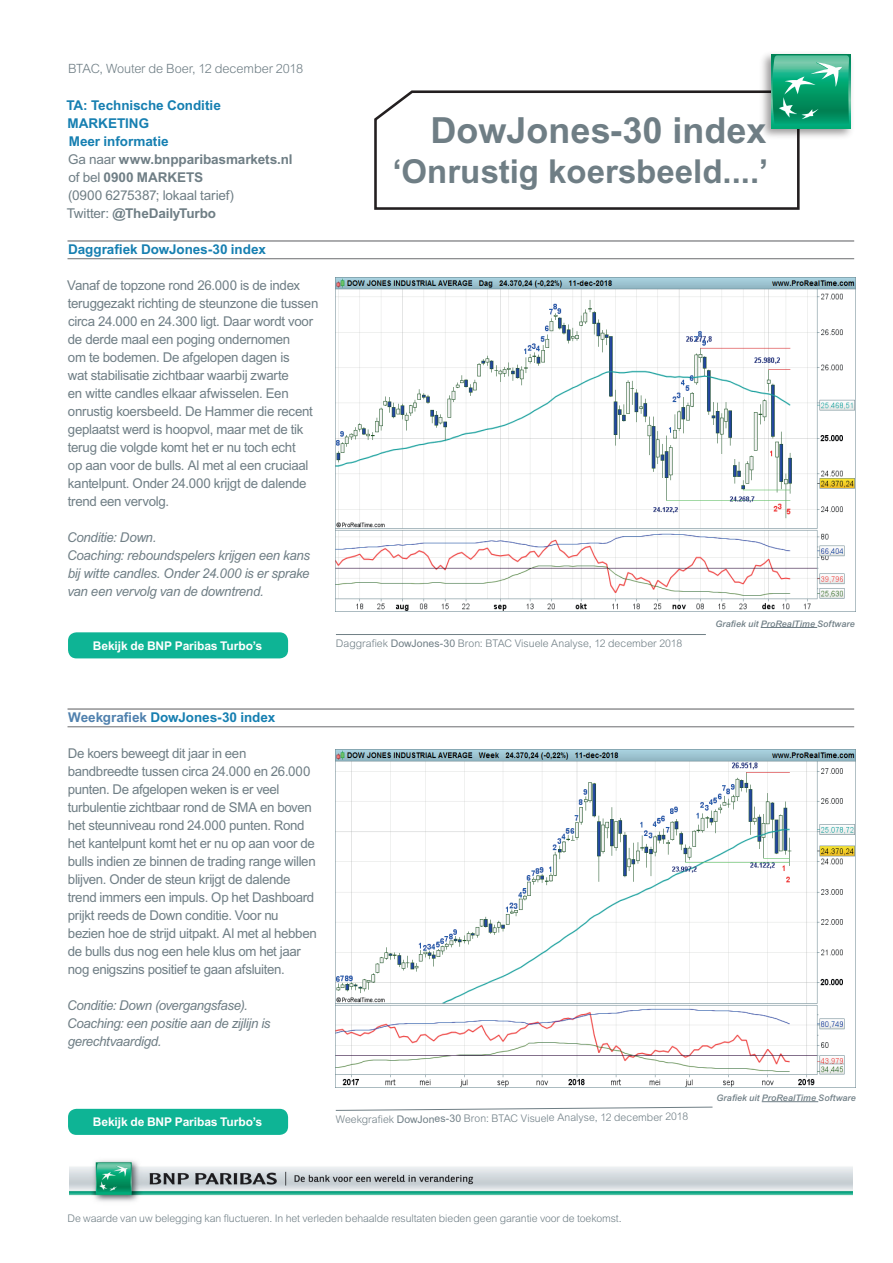
<style>
.page{position:relative;width:893px;height:1263px;background:#fff}
.page>*{position:absolute;margin:0;border:0;box-sizing:border-box;transform-origin:0 0}
.t1{font:700 36px "Arial MT Std";color:#6f7e85}
.t2{font:700 33px "Arial MT Std";color:#6f7e85}
.t3{font:13.5px/18px "Arial MT Std";letter-spacing:-.025em;color:#6f7e85}
.t4{font:italic 13.5px/18px "Arial MT Std";letter-spacing:-.02em;color:#6f7e85}
.t5{font:700 13.5px/18px "Arial MT Std";letter-spacing:-.005em;color:#6f7e85}
.t6{font:700 13.5px/18px "Arial MT Std";letter-spacing:-.005em;color:#167fb1}
.t7{font:300 12.75px "Arial MT Std";letter-spacing:-.01em;color:#6f7e85}
.t8{font:700 12px "Arial MT Std";letter-spacing:-.01em;color:#fff}
.t9{font:300 10.5px "Arial MT Std";letter-spacing:-.01em;color:#6f7e85}
.t10{font:italic 500 9px "Arial MT Std";letter-spacing:.01em;color:#6f7e85}
.s1{color:#167fb1}
.s2{font-weight:400}
.s3{color:#5081ae}
</style>
<div class="page">
<hr style="left:68px;top:240px;width:786px;height:2px;background:#6c6d70">
<hr style="left:68px;top:258px;width:786px;height:1px;background:#6c6d70">
<hr style="left:68px;top:708px;width:786px;height:2px;background:#6c6d70">
<hr style="left:68px;top:726px;width:786px;height:1px;background:#6c6d70">
<img style="left:336px;top:278px;width:519px;height:333px">
<img style="left:336px;top:749px;width:519px;height:338px">
<hr style="left:336px;top:634px;width:370px;height:1px;background:#6f7e85">
<svg style="left:335px;top:1107px;width:378px;height:4px"></svg>
<div style="left:68px;top:632px;width:220px;height:26px;background:#0eb495;border-radius:9px"></div>
<div style="left:68px;top:1109px;width:220px;height:26px;background:#0eb495;border-radius:9px"></div>
<img style="left:70px;top:1160px;width:783px;height:42px">
<svg style="left:374px;top:90px;width:426px;height:120px"></svg>
<img style="left:756px;top:54px;width:96px;height:88px">
<svg style="left:771px;top:54px;width:80px;height:74px"></svg>
<svg style="left:772px;top:55px;width:77px;height:71px;background:#2cab81"></svg>
<hr style="left:761px;top:627px;width:56px;height:1px;background:#6f7e85">
<hr style="left:762px;top:1101px;width:56px;height:1px;background:#6f7e85">
<p class="t7" style="left:68px;top:62px;width:237px">BTAC, Wouter de Boer, 12 december 2018</p>
<p class="t6" style="left:66px;top:96px;width:156px">TA: Technische Conditie<br>MARKETING</p>
<p class="t5" style="left:67px;top:132px;width:227px"><span class="s1">Meer informatie<br></span><span class="s2">Ga naar</span> www.bnpparibasmarkets.nl <span class="s2">of bel</span> 0900 MARKETS<br><span class="s2">(0900 6275387; lokaal tarief)<br>Twitter:</span> @TheDailyTurbo</p>
<p class="t6" style="left:68px;top:240px;width:199px">Daggrafiek DowJones-30 index</p>
<p class="t3" style="left:67px;top:276px;width:253px">Vanaf de topzone rond 26.000 is de index teruggezakt richting de steunzone die tussen circa 24.000 en 24.300 ligt. Daar wordt voor de derde maal een poging ondernomen<br>om te bodemen. De afgelopen dagen is<br>wat stabilisatie zichtbaar waarbij zwarte<br>en witte candles elkaar afwisselen. Een onrustig koersbeeld. De Hammer die recent geplaatst werd is hoopvol, maar met de tik terug die volgde komt het er nu toch echt<br>op aan voor de bulls. Al met al een cruciaal kantelpunt. Onder 24.000 krijgt de dalende trend een vervolg.</p>
<p class="t4" style="left:67px;top:528px;width:245px">Conditie: Down.<br>Coaching: reboundspelers krijgen een kans bij witte candles. Onder 24.000 is er sprake van een vervolg van de downtrend.</p>
<p class="t8" style="left:93px;top:639px;width:171px">Bekijk de BNP Paribas Turbo’s</p>
<h1 class="t1" style="left:430px;top:109px;width:338px">DowJones-30 index</h1>
<h2 class="t2" style="left:392px;top:152px;width:377px">‘Onrustig koersbeeld....’</h2>
<p class="t9" style="left:336px;top:638px;width:348px">Daggrafiek <span class="s2">DowJones-30</span> Bron: BTAC Visuele Analyse, 12 december 2018</p>
<p class="t10" style="left:715px;top:618px;width:141px">Grafiek uit ProRealTime Software</p>
<p class="t6" style="left:68px;top:708px;width:209px"><span class="s3">Weekgrafiek</span> DowJones-30 index</p>
<p class="t3" style="left:68px;top:744px;width:250px">De koers beweegt dit jaar in een bandbreedte tussen circa 24.000 en 26.000 punten. De afgelopen weken is er veel turbulentie zichtbaar rond de SMA en boven het steunniveau rond 24.000 punten. Rond het kantelpunt komt het er nu op aan voor de bulls indien ze binnen de trading range willen blijven. Onder de steun krijgt de dalende trend immers een impuls. Op het Dashboard prijkt reeds de Down conditie. Voor nu bezien hoe de strijd uitpakt. Al met al hebben de bulls dus nog een hele klus om het jaar nog enigszins positief te gaan afsluiten.</p>
<p class="t4" style="left:67px;top:996px;width:205px">Conditie: Down (overgangsfase).<br>Coaching: een positie aan de zijlijn is gerechtvaardigd.</p>
<p class="t8" style="left:93px;top:1115px;width:171px">Bekijk de BNP Paribas Turbo’s</p>
<p class="t9" style="left:336px;top:1115px;width:354px;rotate:-1deg">Weekgrafi ek <span class="s2">DowJones-30</span> Bron: BTAC Visuele Analyse, 12 december 2018</p>
<p class="t10" style="left:716px;top:1092px;width:141px">Grafiek uit ProRealTime Software</p>
<p class="t9" style="left:68px;top:1212px;width:556px">De waarde van uw belegging kan fluctueren. In het verleden behaalde resultaten bieden geen garantie voor de toekomst.</p>
</div>
